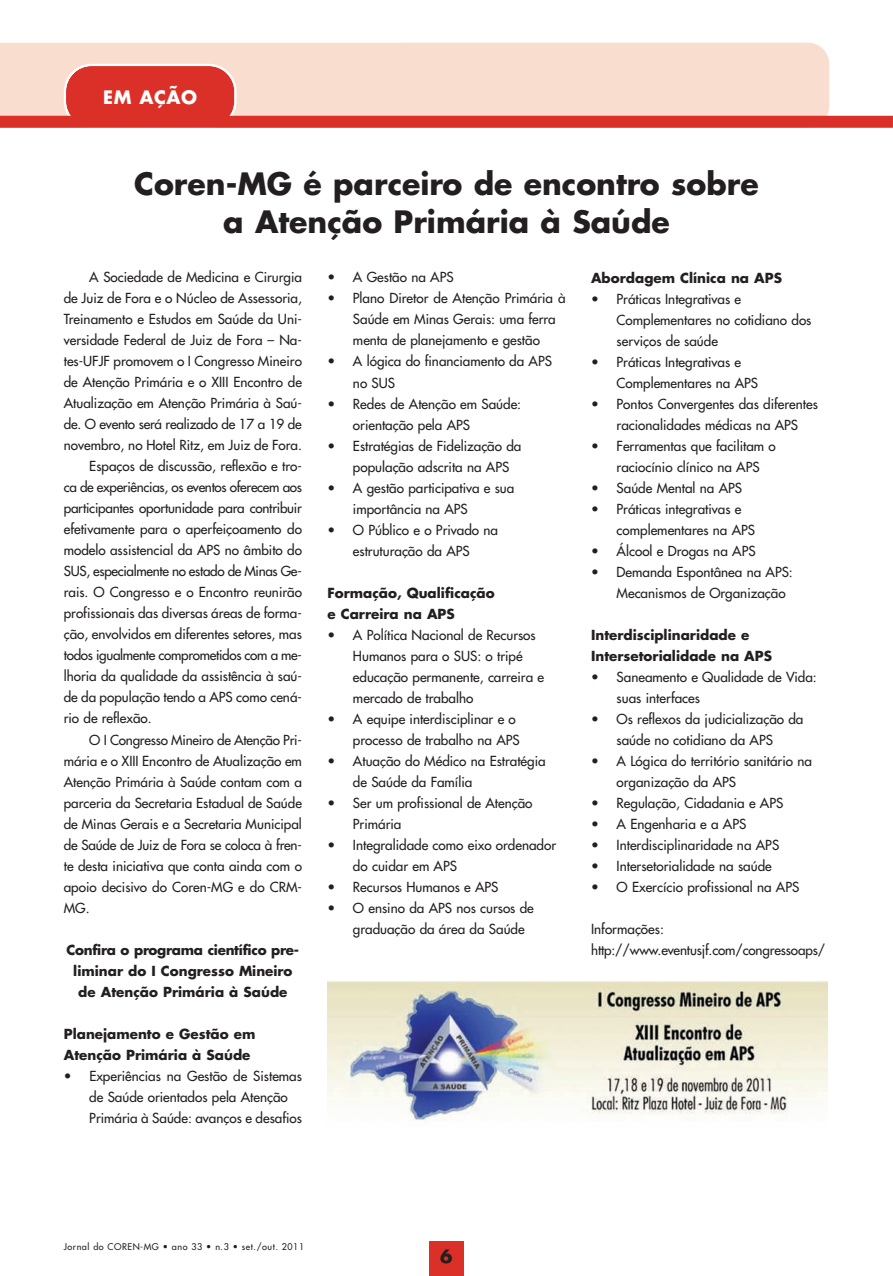
<style>
.page{position:relative;width:893px;height:1276px;background:#fff}
.page>*{position:absolute;margin:0;border:0;box-sizing:border-box;transform-origin:0 0}
.t1{font:700 30px/37.5px "Futura";color:#231f20;text-align:center}
.t2{font:700 18px "Futura";letter-spacing:.035em;color:#fff}
.t3{font:700 18px "Futura";color:#231f20}
.t4{font:13.5px/21px "Futura";color:#231f20}
.t5{font:700 13.5px/21px "Futura";color:#231f20}
.t6{font:13.5px "Futura";letter-spacing:-.025em;color:#231f20}
.t7{font:13.5px "Futura";letter-spacing:-.02em;color:#231f20}
.t8{font:9px "Futura";letter-spacing:.06em;color:#231f20}
</style>
<div class="page">
<div style="left:0;top:43px;width:829px;height:73px;background:#f9ddcf"></div>
<svg style="left:64px;top:64px;width:173px;height:52px;background:#dd443c"></svg>
<div style="left:0;top:116px;width:893px;height:12px;background:#da3028"></div>
<div style="left:429px;top:1242px;width:34px;height:34px;background:#da3028"></div>
<div style="left:327px;top:980px;width:501px;height:150px;background:#f2eed2"></div>
<img style="left:327px;top:982px;width:501px;height:147px">
<h2 class="t2" style="left:103px;top:89px;width:96px">EM AÇÃO</h2>
<h1 class="t1" style="left:134px;top:168px;width:626px">Coren-MG é parceiro de encontro sobre a Atenção Primária à Saúde</h1>
<p class="t4" style="left:89px;top:268px;width:214px">A Sociedade de Medicina e Cirurgia</p>
<p class="t4" style="left:64px;top:289px;width:240px">de Juiz de Fora e o Núcleo de Assessoria,</p>
<p class="t4" style="left:64px;top:310px;width:240px">Treinamento e Estudos em Saúde da Uni-</p>
<p class="t4" style="left:64px;top:331px;width:240px">versidade Federal de Juiz de Fora – Na-</p>
<p class="t4" style="left:64px;top:352px;width:240px">tes-UFJF promovem o I Congresso Mineiro</p>
<p class="t4" style="left:64px;top:373px;width:240px">de Atenção Primária e o XIII Encontro de</p>
<p class="t4" style="left:64px;top:394px;width:240px">Atualização em Atenção Primária à Saú-</p>
<p class="t7" style="left:64px;top:417px;width:240px">de. O evento será realizado de 17 a 19 de</p>
<p class="t4" style="left:64px;top:436px;width:240px">novembro, no Hotel Ritz, em Juiz de Fora.</p>
<p class="t4" style="left:89px;top:457px;width:214px">Espaços de discussão, reflexão e tro-</p>
<p class="t6" style="left:64px;top:480px;width:240px">ca de experiências, os eventos oferecem aos</p>
<p class="t4" style="left:64px;top:499px;width:240px">participantes oportunidade para contribuir</p>
<p class="t4" style="left:64px;top:520px;width:240px">efetivamente para o aperfeiçoamento do</p>
<p class="t4" style="left:64px;top:541px;width:240px">modelo assistencial da APS no âmbito do</p>
<p class="t6" style="left:64px;top:565px;width:240px">SUS, especialmente no estado de Minas Ge-</p>
<p class="t4" style="left:64px;top:583px;width:240px">rais. O Congresso e o Encontro reunirão</p>
<p class="t4" style="left:64px;top:604px;width:240px">profissionais das diversas áreas de forma-</p>
<p class="t4" style="left:64px;top:625px;width:240px">ção, envolvidos em diferentes setores, mas</p>
<p class="t6" style="left:64px;top:649px;width:240px">todos igualmente comprometidos com a me-</p>
<p class="t4" style="left:64px;top:667px;width:240px">lhoria da qualidade da assistência à saú-</p>
<p class="t4" style="left:64px;top:688px;width:240px">de da população tendo a APS como cená-</p>
<p class="t4" style="left:64px;top:709px;width:90px">rio de reflexão.</p>
<p class="t7" style="left:89px;top:733px;width:214px">O I Congresso Mineiro de Atenção Pri-</p>
<p class="t4" style="left:64px;top:751px;width:240px">mária e o XIII Encontro de Atualização em</p>
<p class="t4" style="left:64px;top:772px;width:240px">Atenção Primária à Saúde contam com a</p>
<p class="t4" style="left:64px;top:793px;width:240px">parceria da Secretaria Estadual de Saúde</p>
<p class="t4" style="left:64px;top:814px;width:240px">de Minas Gerais e a Secretaria Municipal</p>
<p class="t7" style="left:64px;top:838px;width:240px">de Saúde de Juiz de Fora se coloca à fren-</p>
<p class="t4" style="left:64px;top:856px;width:240px">te desta iniciativa que conta ainda com o</p>
<p class="t4" style="left:64px;top:877px;width:240px">apoio decisivo do Coren-MG e do CRM-</p>
<p class="t4" style="left:64px;top:898px;width:27px">MG.</p>
<p class="t5" style="left:66px;top:940px;width:234px;text-align:center">Confira o programa científico pre&shy;liminar do I Congresso Mineiro de Atenção Primária à Saúde</p>
<p class="t5" style="left:64px;top:1024px;width:193px">Planejamento e Gestão em<br>Atenção Primária à Saúde</p>
<p class="t4" style="left:89px;top:1066px;width:214px;text-indent:-26px">• Experiências na Gestão de Sistemas de Saúde orientados pela Atenção<br>Primária à Saúde: avanços e desafios</p>
<p class="t4" style="left:327px;top:268px;width:128px">• A Gestão na APS</p>
<p class="t4" style="left:353px;top:289px;width:214px;text-indent:-26px">• Plano Diretor de Atenção Primária à<br>Saúde em Minas Gerais: uma ferra menta de planejamento e gestão</p>
<p class="t4" style="left:353px;top:352px;width:201px;text-indent:-26px">• A lógica do financiamento da APS no SUS</p>
<p class="t4" style="left:353px;top:394px;width:170px;text-indent:-26px">• Redes de Atenção em Saúde: orientação pela APS</p>
<p class="t4" style="left:353px;top:436px;width:170px;text-indent:-26px">• Estratégias de Fidelização da população adscrita na APS</p>
<p class="t4" style="left:353px;top:478px;width:163px;text-indent:-26px">• A gestão participativa e sua importância na APS</p>
<p class="t4" style="left:327px;top:520px;width:172px;text-align:center">• O Público e o Privado na estruturação da APS</p>
<p class="t5" style="left:327px;top:583px;width:169px">Formação, Qualificação e Carreira na APS</p>
<p class="t4" style="left:353px;top:625px;width:193px;text-indent:-26px">• A Política Nacional de Recursos<br>Humanos para o SUS: o tripé educação permanente, carreira e mercado de trabalho</p>
<p class="t4" style="left:327px;top:709px;width:194px;text-align:right">• A equipe interdisciplinar e o processo de trabalho na APS</p>
<p class="t4" style="left:353px;top:751px;width:194px;text-indent:-26px">• Atuação do Médico na Estratégia de Saúde da Família</p>
<p class="t4" style="left:353px;top:793px;width:181px;text-indent:-26px">• Ser um profissional de Atenção<br>Primária</p>
<p class="t4" style="left:353px;top:835px;width:205px;text-indent:-26px">• Integralidade como eixo ordenador do cuidar em APS</p>
<p class="t4" style="left:327px;top:877px;width:173px">• Recursos Humanos e APS</p>
<p class="t4" style="left:353px;top:898px;width:182px;text-indent:-26px">• O ensino da APS nos cursos de graduação da área da Saúde</p>
<p class="t5" style="left:591px;top:268px;width:192px">Abordagem Clínica na APS</p>
<p class="t4" style="left:617px;top:289px;width:196px;text-indent:-26px">• Práticas Integrativas e<br>Complementares no cotidiano dos serviços de saúde</p>
<p class="t4" style="left:617px;top:352px;width:143px;text-indent:-26px">• Práticas Integrativas e<br>Complementares na APS</p>
<p class="t4" style="left:591px;top:394px;width:228px;text-align:center">• Pontos Convergentes das diferentes racionalidades médicas na APS</p>
<p class="t4" style="left:617px;top:436px;width:161px;text-indent:-26px">• Ferramentas que facilitam o raciocínio clínico na APS</p>
<p class="t4" style="left:591px;top:478px;width:153px">• Saúde Mental na APS</p>
<p class="t4" style="left:617px;top:499px;width:140px;text-indent:-26px">• Práticas integrativas e complementares na APS</p>
<p class="t4" style="left:591px;top:541px;width:166px">• Álcool e Drogas na APS</p>
<p class="t4" style="left:617px;top:562px;width:178px;text-indent:-26px">• Demanda Espontânea na APS:<br>Mecanismos de Organização</p>
<p class="t5" style="left:591px;top:625px;width:182px">Interdisciplinaridade e<br>Intersetorialidade na APS</p>
<p class="t4" style="left:617px;top:667px;width:202px;text-indent:-26px">• Saneamento e Qualidade de Vida: suas interfaces</p>
<p class="t4" style="left:591px;top:709px;width:214px;text-align:center">• Os reflexos da judicialização da saúde no cotidiano da APS</p>
<p class="t4" style="left:617px;top:751px;width:197px;text-indent:-26px">• A Lógica do território sanitário na organização da APS</p>
<p class="t4" style="left:591px;top:793px;width:194px">• Regulação, Cidadania e APS</p>
<p class="t4" style="left:591px;top:814px;width:157px">• A Engenharia e a APS</p>
<p class="t4" style="left:591px;top:835px;width:190px">• Interdisciplinaridade na APS</p>
<p class="t4" style="left:591px;top:856px;width:182px">• Intersetorialidade na saúde</p>
<p class="t4" style="left:591px;top:877px;width:210px">• O Exercício profissional na APS</p>
<p class="t4" style="left:591px;top:919px;width:236px">Informações: http://www.eventusjf.com/congressoaps/</p>
<p class="t8" style="left:64px;top:1242px;width:242px">Jornal do COREN-MG • ano 33 • n.3 • set./out. 2011</p>
<h2 class="t3" style="left:440px;top:1247px;width:14px">6</h2>
</div>
